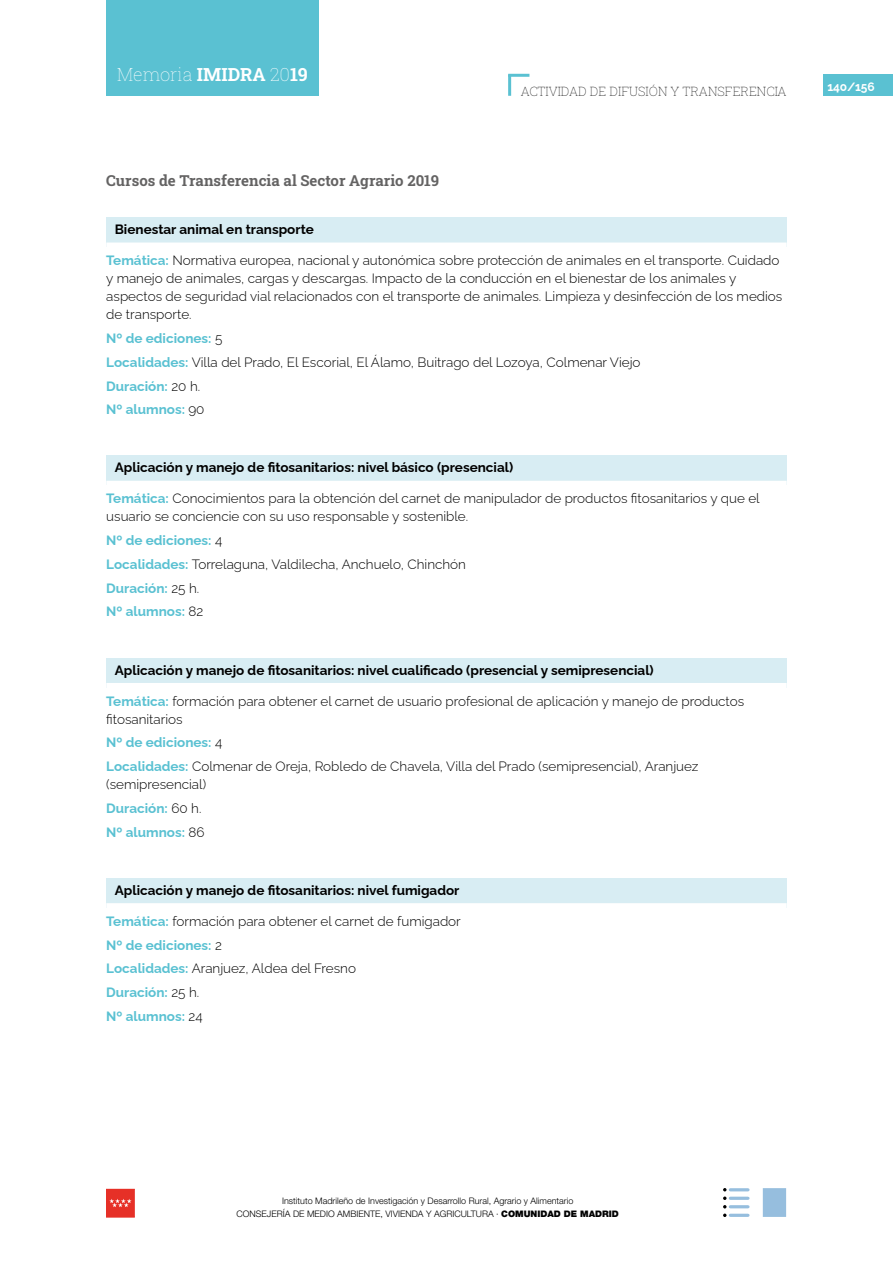
<style>
.page{position:relative;width:893px;height:1263px;background:#fff}
.page>*{position:absolute;margin:0;border:0;box-sizing:border-box;transform-origin:0 0}
.t1{font:100 18px "Roboto Slab";color:#fff}
.Ladillo_02{font:700 15px "Roboto Slab";color:#646363}
.Tablatxt{font:300 13.5px/18px "Raleway";color:#000}
.A_CUROS_1{font:700 13.5px "Raleway";color:#000}
.Tablatxt-2{font:700 13.5px "Raleway";color:#5ac1d2}
.t2{font:100 12.75px "Roboto Slab";color:#000}
.t3{font:700 12px "Raleway";letter-spacing:-.01em;color:#fff}
.t4{font:300 9px/13.5px "Helvetica Neue LT Std";color:#000;text-align:center}
.s1{font-weight:700}
.s2{font-weight:700;color:#5ac1d2}
.s3{font-weight:300;color:#000}
.s4{font-weight:900}
</style>
<div class="page">
<hr style="left:508px;top:75px;width:3px;height:21px;background:#5ac1d2">
<hr style="left:508px;top:74px;width:21px;height:3px;background:#5ac1d2">
<div style="left:823px;top:75px;width:70px;height:21px;background:#5ac1d2"></div>
<svg style="left:134px;top:1189px;width:1px;height:28px"></svg>
<div style="left:107px;top:1189px;width:27px;height:28px;background:#e63027"></div>
<div style="left:106px;top:1189px;width:28px;height:28px;border:1px solid #e63027"></div>
<svg style="left:109px;top:1199px;width:23px;height:8px"></svg>
<div style="left:106px;top:0;width:213px;height:96px;background:#5ac1d2"></div>
<div style="left:764px;top:1190px;width:20px;height:25px;background:#96bede"></div>
<div style="left:763px;top:1188px;width:23px;height:29px;border:3px solid #96bede"></div>
<hr style="left:730px;top:1188px;width:18px;height:3px;background:#96bede">
<hr style="left:730px;top:1197px;width:18px;height:3px;background:#96bede">
<hr style="left:730px;top:1205px;width:18px;height:3px;background:#96bede">
<hr style="left:730px;top:1214px;width:18px;height:3px;background:#96bede">
<svg style="left:723px;top:1188px;width:3px;height:29px"></svg>
<div style="left:106px;top:217px;width:681px;height:30px;background:#d8edf3"></div>
<div style="left:106px;top:243px;width:681px;height:9px;background:#fff"></div>
<div style="left:106px;top:455px;width:681px;height:30px;background:#d8edf3"></div>
<div style="left:106px;top:481px;width:681px;height:9px;background:#fff"></div>
<div style="left:106px;top:658px;width:681px;height:29px;background:#d8edf3"></div>
<div style="left:106px;top:683px;width:681px;height:9px;background:#fff"></div>
<div style="left:106px;top:878px;width:681px;height:30px;background:#d8edf3"></div>
<div style="left:106px;top:903px;width:681px;height:9px;background:#fff"></div>
<h1 class="t1" style="left:117px;top:62px;width:192px">Memoria <span class="s1">IMIDRA</span> 20<span class="s1">19</span></h1>
<p class="t2" style="left:521px;top:82px;width:267px">ACTIVIDAD DE DIFUSIÓN Y TRANSFERENCIA</p>
<p class="t3" style="left:827px;top:77px;width:49px">140/156</p>
<p class="Ladillo_02" style="left:106px;top:170px;width:334px">Cursos de Transferencia al Sector Agrario 2019</p>
<p class="A_CUROS_1" style="left:115px;top:219px;width:201px">Bienestar animal en transporte</p>
<p class="Tablatxt" style="left:106px;top:250px;width:678px"><span class="s2">Temática:</span> Normativa europea, nacional y autonómica sobre protección de animales en el transporte. Cuidado y manejo de animales, cargas y descargas. Impacto de la conducción en el bienestar de los animales y aspectos de seguridad vial relacionados con el transporte de animales. Limpieza y desinfección de los medios de transporte.</p>
<p class="Tablatxt-2" style="left:106px;top:327px;width:118px">Nº de ediciones: <span class="s3">5</span></p>
<p class="Tablatxt" style="left:106px;top:351px;width:536px"><span class="s2">Localidades:</span> Villa del Prado, El Escorial, El Álamo, Buitrago del Lozoya, Colmenar Viejo</p>
<p class="Tablatxt-2" style="left:106px;top:375px;width:95px">Duración: <span class="s3">20 h.</span></p>
<p class="Tablatxt-2" style="left:106px;top:399px;width:100px">Nº alumnos: <span class="s3">90</span></p>
<p class="A_CUROS_1" style="left:115px;top:457px;width:400px">Aplicación y manejo de fitosanitarios: nivel básico (presencial)</p>
<p class="Tablatxt" style="left:106px;top:488px;width:655px"><span class="s2">Temática:</span> Conocimientos para la obtención del carnet de manipulador de productos fitosanitarios y que el usuario se conciencie con su uso responsable y sostenible.</p>
<p class="Tablatxt-2" style="left:106px;top:530px;width:117px">Nº de ediciones: <span class="s3">4</span></p>
<p class="Tablatxt" style="left:106px;top:554px;width:361px"><span class="s2">Localidades:</span> Torrelaguna, Valdilecha, Anchuelo, Chinchón</p>
<p class="Tablatxt-2" style="left:106px;top:577px;width:94px">Duración: <span class="s3">25 h.</span></p>
<p class="Tablatxt-2" style="left:106px;top:601px;width:99px">Nº alumnos: <span class="s3">82</span></p>
<p class="A_CUROS_1" style="left:115px;top:659px;width:540px">Aplicación y manejo de fitosanitarios: nivel cualificado (presencial y semipresencial)</p>
<p class="Tablatxt" style="left:106px;top:690px;width:639px"><span class="s2">Temática:</span> formación para obtener el carnet de usuario profesional de aplicación y manejo de productos fitosanitarios</p>
<p class="Tablatxt-2" style="left:106px;top:732px;width:117px">Nº de ediciones: <span class="s3">4</span></p>
<p class="Tablatxt" style="left:106px;top:756px;width:594px"><span class="s2">Localidades:</span> Colmenar de Oreja, Robledo de Chavela, Villa del Prado (semipresencial), Aranjuez (semipresencial)</p>
<p class="Tablatxt-2" style="left:106px;top:797px;width:97px">Duración: <span class="s3">60 h.</span></p>
<p class="Tablatxt-2" style="left:106px;top:821px;width:100px">Nº alumnos: <span class="s3">86</span></p>
<p class="A_CUROS_1" style="left:115px;top:879px;width:346px">Aplicación y manejo de fitosanitarios: nivel fumigador</p>
<p class="Tablatxt" style="left:106px;top:911px;width:356px"><span class="s2">Temática:</span> formación para obtener el carnet de fumigador</p>
<p class="Tablatxt-2" style="left:106px;top:934px;width:117px">Nº de ediciones: <span class="s3">2</span></p>
<p class="Tablatxt" style="left:106px;top:958px;width:251px"><span class="s2">Localidades:</span> Aranjuez, Aldea del Fresno</p>
<p class="Tablatxt-2" style="left:106px;top:981px;width:94px">Duración: <span class="s3">25 h.</span></p>
<p class="Tablatxt-2" style="left:106px;top:1005px;width:98px">Nº alumnos: <span class="s3">24</span></p>
<p class="t4" style="left:237px;top:1193px;width:384px">Instituto Madrileño de Investigación y Desarrollo Rural, Agrario y Alimentario<br>CONSEJERÍA DE MEDIO AMBIENTE, VIVIENDA Y AGRICULTURA · <span class="s4">COMUNIDAD DE MADRID</span></p>
</div>
